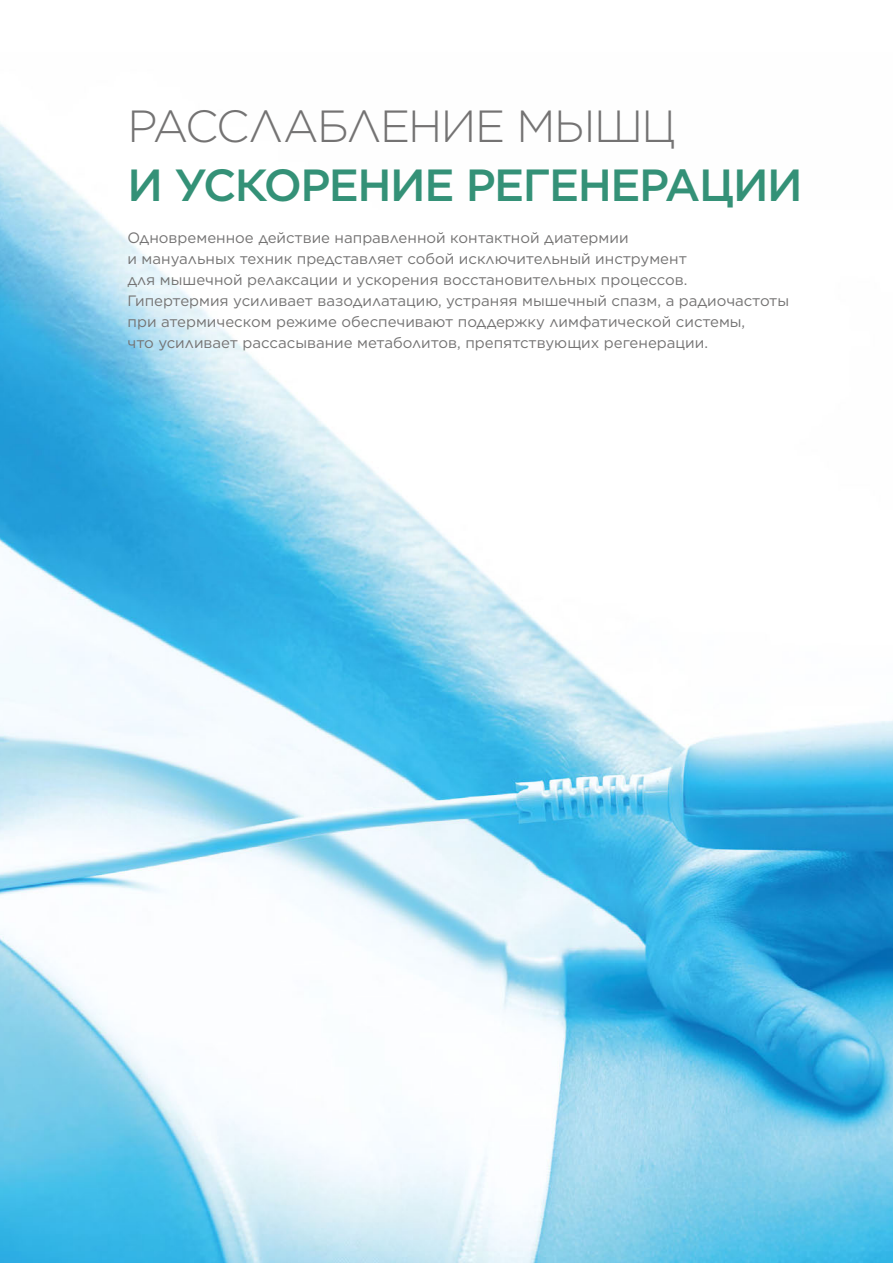
<style>
.page{position:relative;width:893px;height:1263px;background:#fff}
.page>*{position:absolute;margin:0;border:0;box-sizing:border-box;transform-origin:0 0}
.t1{font:500 45px "Gotham";letter-spacing:-.035em;color:#349177}
.t2{font:300 45px "Gotham";letter-spacing:-.035em;color:#747373}
.t3{font:15px/21px "Gotham";color:#747373}
</style>
<div class="page">
<img style="left:0;top:123px;width:893px;height:1140px">
<h1 class="t2" style="left:128px;top:98px;width:550px">РАССЛАБЛЕНИЕ МЫШЦ</h1>
<h1 class="t1" style="left:128px;top:155px;width:677px">И УСКОРЕНИЕ РЕГЕНЕРАЦИИ</h1>
<p class="t3" style="left:128px;top:227px;width:663px">Одновременное действие направленной контактной диатермии<br>и мануальных техник представляет собой исключительный инструмент<br>для мышечной релаксации и ускорения восстановительных процессов.<br>Гипертермия усиливает вазодилатацию, устраняя мышечный спазм, а радиочастоты при атермическом режиме обеспечивают поддержку лимфатической системы,<br>что усиливает рассасывание метаболитов, препятствующих регенерации.</p>
</div>
